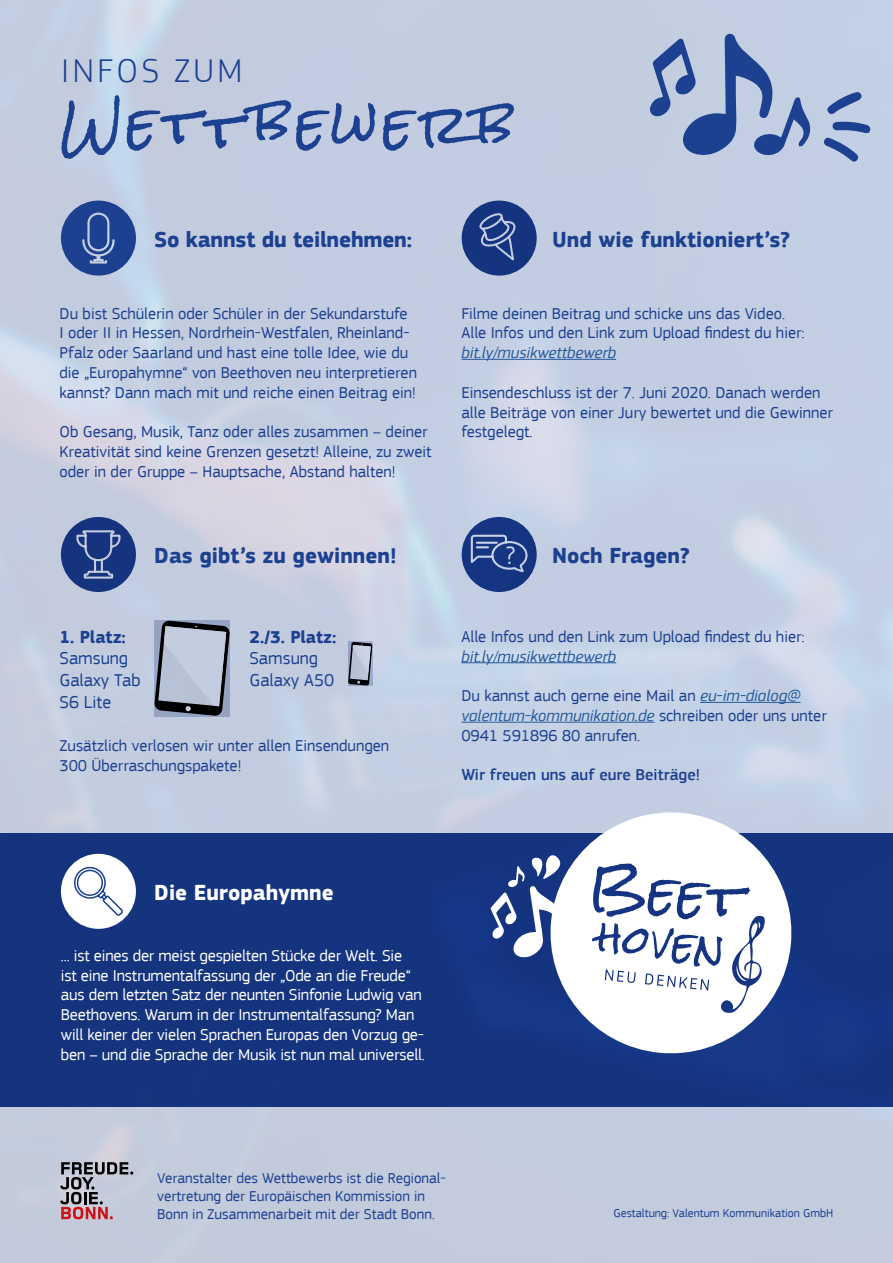
<style>
.page{position:relative;width:893px;height:1263px;background:#fff}
.page>*{position:absolute;margin:0;border:0;box-sizing:border-box;transform-origin:0 0}
.t1{font:52.5px "Rock Salt";letter-spacing:.1em;color:#1c4191}
.t2{font:300 34.5px "EC Square Sans Pro";letter-spacing:.1em;color:#1c4191}
.t3{font:700 22.65px "EC Square Sans Pro";letter-spacing:-.01em;color:#1c4191}
.t4{font:700 22.5px "EC Square Sans Pro";color:#1c4191}
.t5{font:700 22.5px "EC Square Sans Pro";color:#fff}
.t6{font:18px/21.6px "EC Square Sans Pro";color:#1c4191}
.t7{font:700 18px "EC Square Sans Pro";color:#1c4191}
.t8{font:16.5px/19.8px "EC Square Sans Pro";color:#1c4191}
.t9{font:16.5px/19.8px "EC Square Sans Pro";letter-spacing:-.01em;color:#fff}
.t10{font:italic 16.5px "EC Square Sans Pro";color:#245a9c}
.t11{font:500 16.5px "EC Square Sans Pro";color:#1c4191}
.t12{font:15px/18px "EC Square Sans Pro";color:#1c4191}
.t13{font:12px "EC Square Sans Pro";color:#1c4191}
.s1{font-style:italic;color:#245a9c}
</style>
<div class="page">
<img style="left:0;top:0;width:893px;height:1263px">
<svg style="left:823px;top:121px;width:49px;height:41px;background:#90a4ca"></svg>
<svg style="left:827px;top:92px;width:36px;height:23px"></svg>
<svg style="left:649px;top:33px;width:163px;height:126px;background:#91a4c9"></svg>
<div style="left:61px;top:517px;width:75px;height:75px;background:#15337e;border-radius:50%"></div>
<svg style="left:76px;top:530px;width:45px;height:49px"></svg>
<svg style="left:61px;top:201px;width:75px;height:75px;background:#4b69a8"></svg>
<hr style="left:461px;top:359px;width:155px;height:1px;background:#245a9c">
<div style="left:462px;top:201px;width:75px;height:75px;background:#15347f;border-radius:50%"></div>
<svg style="left:477px;top:199px;width:41px;height:62px"></svg>
<hr style="left:461px;top:662px;width:155px;height:1px;background:#245a9c">
<hr style="left:700px;top:702px;width:101px;height:1px;background:#245a9c">
<hr style="left:461px;top:722px;width:194px;height:1px;background:#245a9c">
<div style="left:462px;top:517px;width:75px;height:75px;background:#153482;border-radius:50%"></div>
<svg style="left:470px;top:534px;width:58px;height:39px"></svg>
<svg style="left:154px;top:620px;width:76px;height:96px;background:#9199aa"></svg>
<svg style="left:348px;top:642px;width:24px;height:44px"></svg>
<div style="left:0;top:833px;width:893px;height:274px;background:#15347e"></div>
<div style="left:61px;top:854px;width:75px;height:75px;background:#fff;border-radius:50%"></div>
<svg style="left:71px;top:864px;width:52px;height:52px"></svg>
<svg style="left:544px;top:806px;width:253px;height:248px;fill:#fff"></svg>
<svg style="left:490px;top:851px;width:97px;height:107px"></svg>
<svg style="left:60px;top:1162px;width:73px;height:57px;background:#9d919c"></svg>
<h2 class="t2" style="left:61px;top:50px;width:183px">INFOS ZUM</h2>
<h1 class="t1" style="left:61px;top:97px;width:455px">Wettbewerb</h1>
<h3 class="t3" style="left:154px;top:226px;width:259px">So kannst du teilnehmen:</h3>
<h3 class="t4" style="left:552px;top:226px;width:240px">Und wie funktioniert’s?</h3>
<p class="t8" style="left:60px;top:303px;width:359px">Du bist Schülerin oder Schüler in der Sekundarstufe<br>I oder II in Hessen, Nordrhein-Westfalen, Rheinland-Pfalz oder Saarland und hast eine tolle Idee, wie du die „Europahymne“ von Beethoven neu interpretieren kannst? Dann mach mit und reiche einen Beitrag ein!</p>
<p class="t8" style="left:60px;top:422px;width:374px">Ob Gesang, Musik, Tanz oder alles zusammen – deiner<br>Kreativität sind keine Grenzen gesetzt! Alleine, zu zweit oder in der Gruppe – Hauptsache, Abstand halten!</p>
<p class="t8" style="left:461px;top:303px;width:345px">Filme deinen Beitrag und schicke uns das Video.<br>Alle Infos und den Link zum Upload findest du hier:</p>
<p class="t10" style="left:461px;top:343px;width:156px">bit.ly/musikwettbewerb</p>
<p class="t8" style="left:461px;top:382px;width:373px">Einsendeschluss ist der 7. Juni 2020. Danach werden alle Beiträge von einer Jury bewertet und die Gewinner festgelegt.</p>
<h3 class="t4" style="left:154px;top:542px;width:244px">Das gibt’s zu gewinnen!</h3>
<h3 class="t4" style="left:552px;top:542px;width:139px">Noch Fragen?</h3>
<p class="t7" style="left:60px;top:626px;width:68px">1. Platz:</p>
<p class="t6" style="left:60px;top:648px;width:83px">Samsung<br>Galaxy Tab<br>S6 Lite</p>
<p class="t7" style="left:249px;top:626px;width:88px">2./3. Platz:</p>
<p class="t6" style="left:249px;top:648px;width:86px">Samsung<br>Galaxy A50</p>
<p class="t8" style="left:60px;top:736px;width:331px">Zusätzlich verlosen wir unter allen Einsendungen<br>300 Überraschungspakete!</p>
<p class="t8" style="left:461px;top:626px;width:345px">Alle Infos und den Link zum Upload findest du hier:</p>
<p class="t10" style="left:461px;top:646px;width:156px">bit.ly/musikwettbewerb</p>
<p class="t8" style="left:461px;top:686px;width:367px">Du kannst auch gerne eine Mail an <span class="s1">eu-im-dialog@ valentum-kommunikation.de</span> schreiben oder uns unter<br>0941 591896 80 anrufen.</p>
<p class="t11" style="left:461px;top:765px;width:240px">Wir freuen uns auf eure Beiträge!</p>
<h3 class="t5" style="left:154px;top:879px;width:181px">Die Europahymne</h3>
<p class="t9" style="left:61px;top:945px;width:365px">... ist eines der meist gespielten Stücke der Welt. Sie<br>ist eine Instrumentalfassung der „Ode an die Freude“ aus dem letzten Satz der neunten Sinfonie Ludwig van Beethovens. Warum in der Instrumentalfassung? Man will keiner der vielen Sprachen Europas den Vorzug ge&shy;ben – und die Sprache der Musik ist nun mal universell.</p>
<p class="t12" style="left:157px;top:1169px;width:290px">Veranstalter des Wettbewerbs ist die Regional&shy;vertretung der Europäischen Kommission in<br>Bonn in Zusammenarbeit mit der Stadt Bonn.</p>
<p class="t13" style="left:614px;top:1206px;width:221px">Gestaltung: Valentum Kommunikation GmbH</p>
</div>
